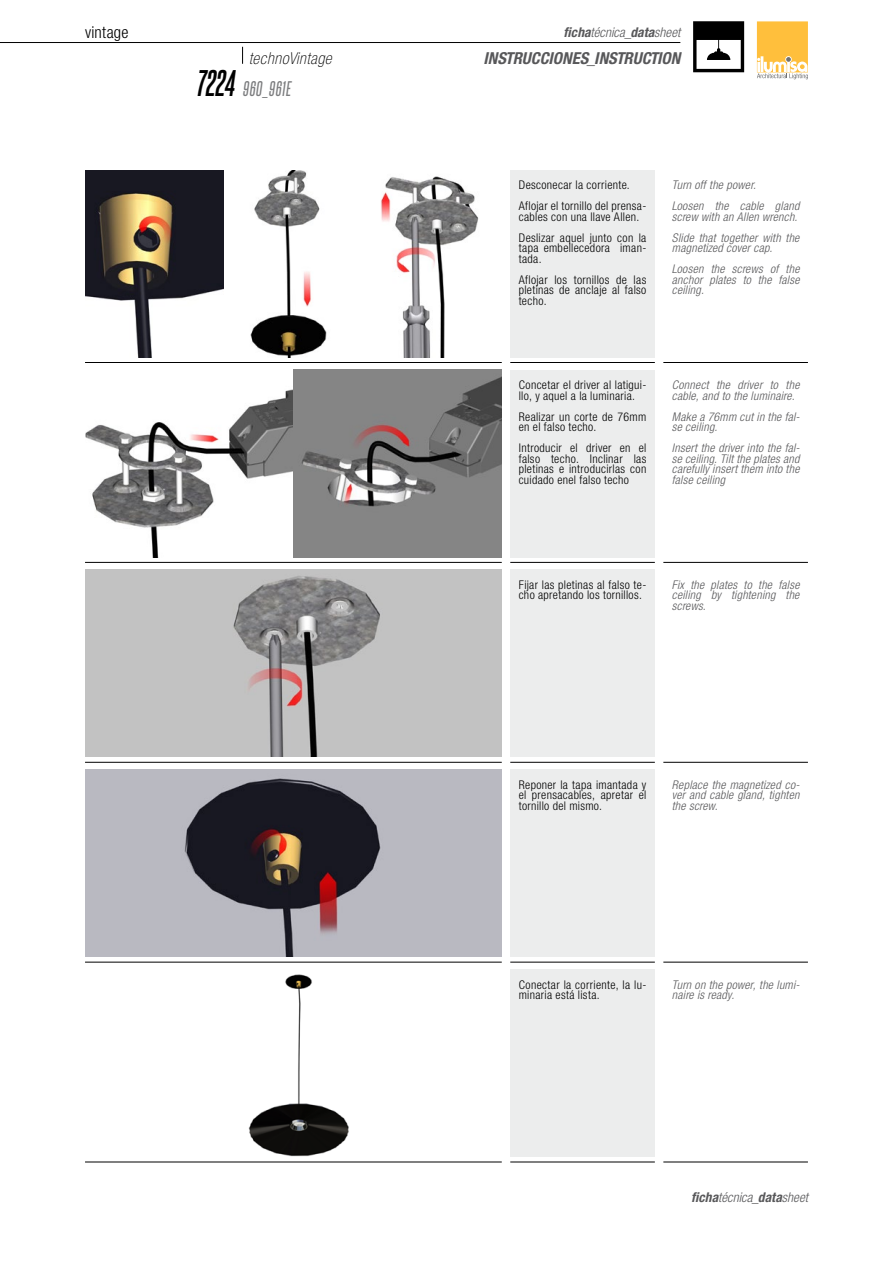
<style>
.page{position:relative;width:893px;height:1263px;background:#fff}
.page>*{position:absolute;margin:0;border:0;box-sizing:border-box;transform-origin:0 0}
.t1{font:italic 18px "Steelfish Rg";letter-spacing:.05em;color:#7b7c7e}
.t2{font:italic 700 condensed 16.5px "Helvetica Neue LT Std";letter-spacing:.005em;color:#58585a}
.t3{font:italic 100 condensed 16.5px "Helvetica Neue LT Std";letter-spacing:.035em;color:#000}
.t4{font:300 condensed 16.5px "Helvetica Neue LT Std";letter-spacing:.015em;color:#000}
.t5{font:italic 300 condensed 13.5px "Helvetica Neue LT Std";color:#58585a}
.t6{font:300 condensed 12px/10.5px "Helvetica Neue LT Std";letter-spacing:.03em;color:#000}
.t7{font:italic 300 condensed 12px/10.5px "Helvetica Neue LT Std";letter-spacing:.025em;color:#58585a}
.s1{font-weight:700;font-size:31.5px;color:#000}
.s2{font-weight:700}
.s3{font-weight:500}
</style>
<div class="page">
<svg style="left:757px;top:21px;width:51px;height:58px;background:#faca6a"></svg>
<hr style="left:0;top:42px;width:680px;height:1px;background:#000">
<svg style="left:693px;top:21px;width:51px;height:51px"></svg>
<div style="left:510px;top:170px;width:145px;height:187px;background:#eceded"></div>
<div style="left:510px;top:570px;width:145px;height:187px;background:#eceded"></div>
<div style="left:510px;top:770px;width:145px;height:187px;background:#eceded"></div>
<div style="left:510px;top:969px;width:145px;height:188px;background:#eceded"></div>
<div style="left:510px;top:370px;width:145px;height:187px;background:#eceded"></div>
<img style="left:85px;top:170px;width:394px;height:187px">
<img style="left:85px;top:370px;width:209px;height:187px">
<img style="left:294px;top:370px;width:208px;height:187px">
<img style="left:85px;top:570px;width:417px;height:187px">
<img style="left:85px;top:770px;width:417px;height:187px">
<img style="left:248px;top:974px;width:101px;height:183px">
<svg style="left:242px;top:47px;width:1px;height:17px"></svg>
<hr style="left:85px;top:362px;width:417px;height:1px;background:#000">
<hr style="left:510px;top:362px;width:145px;height:1px;background:#000">
<hr style="left:663px;top:362px;width:145px;height:1px;background:#000">
<hr style="left:85px;top:562px;width:417px;height:1px;background:#000">
<hr style="left:510px;top:562px;width:145px;height:1px;background:#000">
<hr style="left:663px;top:562px;width:145px;height:1px;background:#000">
<hr style="left:85px;top:762px;width:417px;height:1px;background:#000">
<hr style="left:510px;top:762px;width:145px;height:1px;background:#000">
<hr style="left:663px;top:762px;width:145px;height:1px;background:#000">
<hr style="left:85px;top:962px;width:417px;height:1px;background:#000">
<hr style="left:510px;top:962px;width:145px;height:1px;background:#000">
<hr style="left:663px;top:962px;width:145px;height:1px;background:#000">
<hr style="left:85px;top:1162px;width:417px;height:1px;background:#000">
<hr style="left:510px;top:1162px;width:145px;height:1px;background:#000">
<hr style="left:663px;top:1162px;width:145px;height:1px;background:#000">
<h2 class="t4" style="left:85px;top:22px;width:45px">vintage</h2>
<h2 class="t3" style="left:249px;top:49px;width:84px">technoVintage</h2>
<h1 class="t1" style="left:196px;top:77px;width:96px"><span class="s1">7224</span> 960_961E</h1>
<p class="t5" style="left:564px;top:24px;width:118px"><span class="s2">ficha</span>técnica<span class="s3">_</span><span class="s2">data</span>sheet</p>
<h2 class="t2" style="left:483px;top:48px;width:198px">INSTRUCCIONES<span class="s3">_</span>INSTRUCTION</h2>
<p class="t6" style="left:519px;top:174px;width:129px;line-height:21px">Desconecar la corriente.<br>Aflojar el tornillo del prensa-</p>
<p class="t6" style="left:519px;top:206px;width:129px;line-height:21px">cables con una llave Allen.<br>Deslizar aquel junto con la</p>
<p class="t6" style="left:519px;top:243px;width:129px">tapa embellecedora iman&shy;tada.</p>
<p class="t6" style="left:519px;top:274px;width:129px;text-align:justify">Aflojar los tornillos de las pletinas de anclaje al falso techo.</p>
<p class="t7" style="left:672px;top:175px;width:129px;line-height:21px">Turn off the power.<br>Loosen the cable gland</p>
<p class="t7" style="left:672px;top:206px;width:129px;line-height:21px">screw with an Allen wrench.<br>Slide that together with the</p>
<p class="t7" style="left:672px;top:238px;width:129px;line-height:21px">magnetized cover cap.<br>Loosen the screws of the</p>
<p class="t7" style="left:672px;top:274px;width:129px">anchor plates to the false ceiling.</p>
<p class="t6" style="left:519px;top:379px;width:129px">Concetar el driver al latigui&shy;llo, y aquel a la luminaria.</p>
<p class="t6" style="left:519px;top:411px;width:129px">Realizar un corte de 76mm en el falso techo.</p>
<p class="t6" style="left:519px;top:442px;width:129px;text-align:justify">Introducir el driver en el falso techo. Inclinar las pletinas e introducirlas con cuidado enel falso techo</p>
<p class="t7" style="left:672px;top:380px;width:129px">Connect the driver to the cable, and to the luminaire.</p>
<p class="t7" style="left:672px;top:411px;width:129px">Make a 76mm cut in the fal&shy;se ceiling.</p>
<p class="t7" style="left:672px;top:443px;width:129px;text-align:justify">Insert the driver into the fal&shy;se ceiling. Tilt the plates and carefully insert them into the false ceiling</p>
<p class="t6" style="left:519px;top:579px;width:129px">Fijar las pletinas al falso te&shy;cho apretando los tornillos.</p>
<p class="t7" style="left:672px;top:580px;width:129px;text-align:justify">Fix the plates to the false ceiling by tightening the screws.</p>
<p class="t6" style="left:519px;top:779px;width:129px;text-align:justify">Reponer la tapa imantada y el prensacables, apretar el tornillo del mismo.</p>
<p class="t7" style="left:672px;top:779px;width:129px;text-align:justify">Replace the magnetized co&shy;ver and cable gland, tighten the screw.</p>
<p class="t6" style="left:519px;top:979px;width:129px">Conectar la corriente, la lu&shy;minaria está lista.</p>
<p class="t7" style="left:672px;top:979px;width:129px">Turn on the power, the lumi&shy;naire is ready.</p>
<p class="t5" style="left:691px;top:1189px;width:118px"><span class="s2">ficha</span>técnica<span class="s3">_</span><span class="s2">data</span>sheet</p>
</div>
